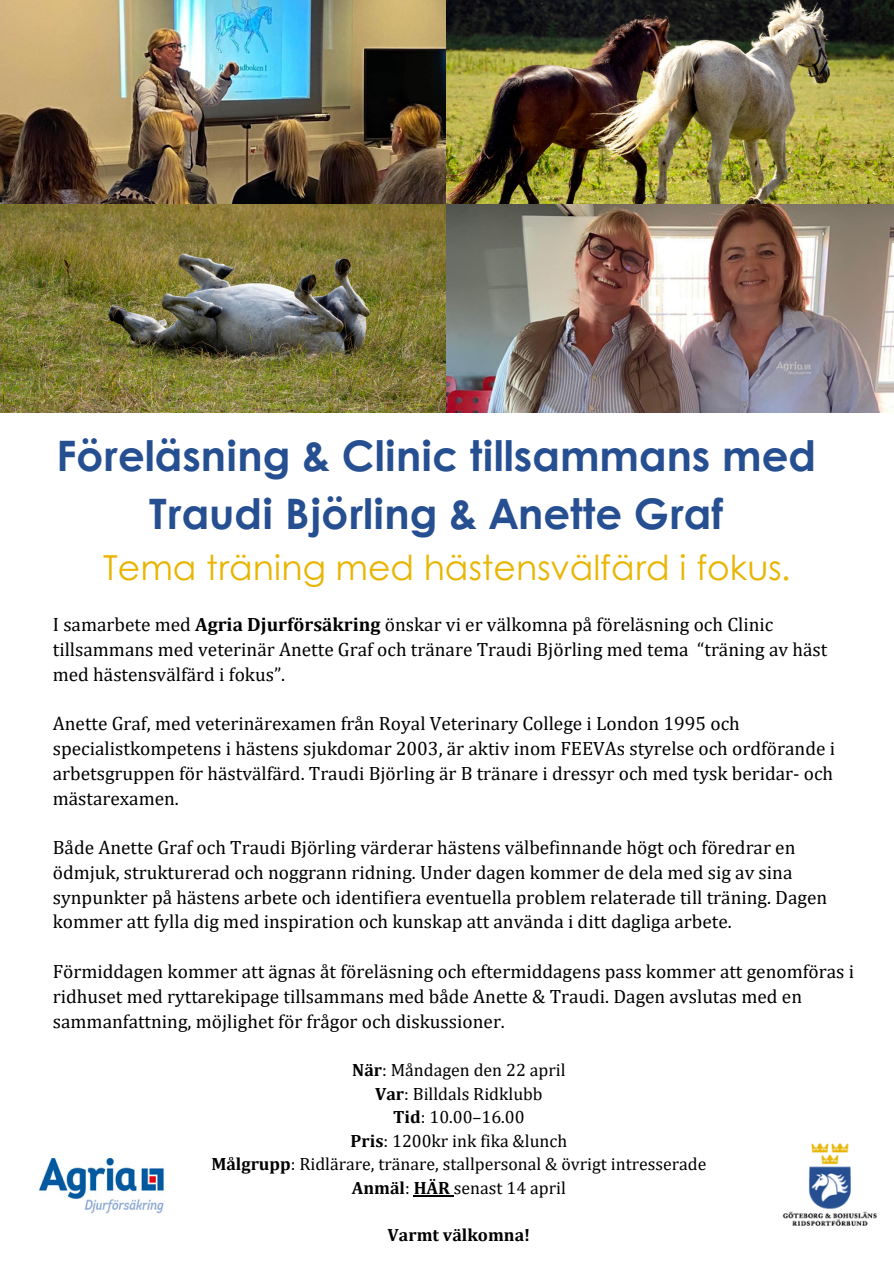
<style>
.page{position:relative;width:894px;height:1264px;background:#fff}
.page>*{position:absolute;margin:0;border:0;box-sizing:border-box;transform-origin:0 0}
.t1{font:700 42px/58.5px "Century Gothic";color:#264f92;text-align:center}
.t2{font:34.5px "Century Gothic";color:#e8b500}
.t3{font:19.35px/24.8px "Cambria";color:#000}
.t4{font:17.85px "Cambria";color:#000}
.t5{font:700 17.85px "Cambria";color:#000}
.s1{font-weight:700}
</style>
<div class="page">
<img style="left:0;top:0;width:893px;height:412px">
<img style="left:782px;top:1143px;width:95px;height:83px">
<img style="left:39px;top:1157px;width:125px;height:57px">
<hr style="left:413px;top:1195px;width:41px;height:1px;background:#000">
<p class="t1" style="left:56px;top:424px;width:761px">Föreläsning &amp; Clinic tillsammans med<br>Traudi Björling &amp; Anette Graf</p>
<p class="t2" style="left:103px;top:541px;width:688px">Tema träning med hästensvälfärd i fokus.</p>
<p class="t3" style="left:53px;top:612px;width:775px">I samarbete med <span class="s1">Agria Djurförsäkring</span> önskar vi er välkomna på föreläsning och Clinic tillsammans med veterinär Anette Graf och tränare Traudi Björling med tema “träning av häst med hästensvälfärd i fokus”.</p>
<p class="t3" style="left:53px;top:711px;width:783px">Anette Graf, med veterinärexamen från Royal Veterinary College i London 1995 och specialistkompetens i hästens sjukdomar 2003, är aktiv inom FEEVAs styrelse och ordförande i arbetsgruppen för hästvälfärd. Traudi Björling är B tränare i dressyr och med tysk beridar- och mästarexamen.</p>
<p class="t3" style="left:53px;top:834px;width:775px">Både Anette Graf och Traudi Björling värderar hästens välbefinnande högt och föredrar en ödmjuk, strukturerad och noggrann ridning. Under dagen kommer de dela med sig av sina synpunkter på hästens arbete och identifiera eventuella problem relaterade till träning. Dagen kommer att fylla dig med inspiration och kunskap att använda i ditt dagliga arbete.</p>
<p class="t3" style="left:53px;top:958px;width:802px">Förmiddagen kommer att ägnas åt föreläsning och eftermiddagens pass kommer att genomföras i ridhuset med ryttarekipage tillsammans med både Anette &amp; Traudi. Dagen avslutas med en sammanfattning, möjlighet för frågor och diskussioner.</p>
<p class="t4" style="left:352px;top:1058px;width:215px"><span class="s1">När</span>: Måndagen den 22 april</p>
<p class="t4" style="left:375px;top:1082px;width:169px"><span class="s1">Var</span>: Billdals Ridklubb</p>
<p class="t4" style="left:393px;top:1106px;width:133px"><span class="s1">Tid</span>: 10.00–16.00</p>
<p class="t4" style="left:350px;top:1129px;width:218px"><span class="s1">Pris</span>: 1200kr ink fika &amp;lunch</p>
<h3 class="t4" style="left:211px;top:1153px;width:496px"><span class="s1">Målgrupp</span>: Ridlärare, tränare, stallpersonal &amp; övrigt intresserade</h3>
<p class="t4" style="left:352px;top:1177px;width:215px"><span class="s1">Anmäl</span>: <span class="s1">HÄR</span> senast 14 april</p>
<p class="t5" style="left:387px;top:1224px;width:144px">Varmt välkomna!</p>
</div>
